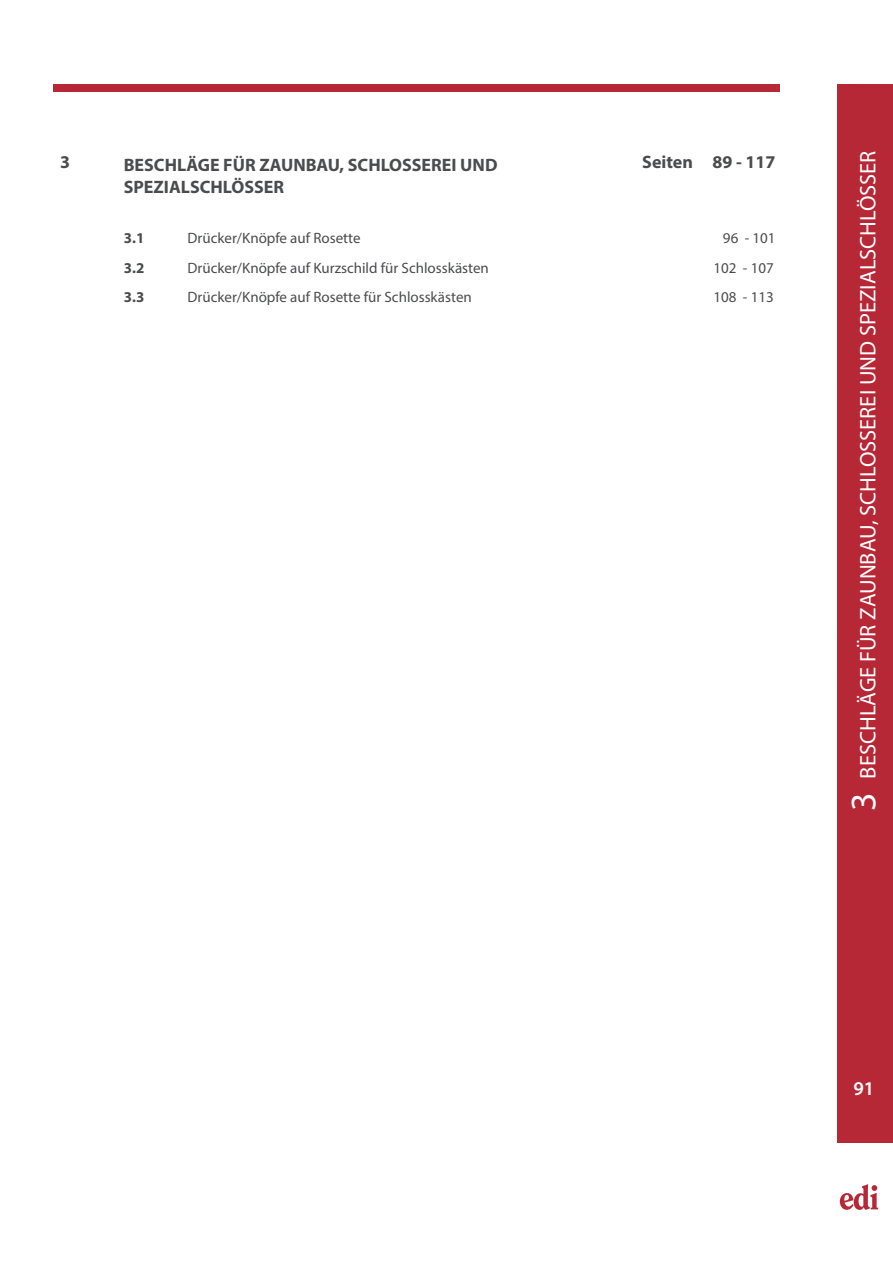
<style>
.page{position:relative;width:893px;height:1263px;background:#fff}
.page>*{position:absolute;margin:0;border:0;box-sizing:border-box;transform-origin:0 0}
.t1{font:22.5px "Myriad Pro";color:#fff}
.t2{font:600 19.5px "Myriad Pro";color:#fff}
.t3{font:700 18px/21.6px "Myriad Pro";color:#4b4c4d}
.t4{font:15px "Myriad Pro";color:#4b4c4d}
.t5{font:700 15px "Myriad Pro";color:#4b4c4d}
.s1{font-size:36px}
</style>
<div class="page">
<svg style="left:840px;top:1184px;width:38px;height:26px"></svg>
<div style="left:837px;top:84px;width:56px;height:1058px;background:#b72837"></div>
<div style="left:53px;top:84px;width:727px;height:7px;background:#b72837"></div>
<p class="t3" style="left:60px;top:151px;width:11px">3</p>
<p class="t3" style="left:704px;top:145px;width:67px">SEITEN</p>
<p class="t3" style="left:642px;top:151px;width:52px">Seiten</p>
<p class="t3" style="left:124px;top:154px;width:375px">BESCHLÄGE FÜR ZAUNBAU, SCHLOSSEREI UND<br>SPEZIALSCHLÖSSER</p>
<p class="t3" style="left:712px;top:151px;width:65px">89 - 117</p>
<p class="t5" style="left:124px;top:228px;width:22px">3.1</p>
<p class="t4" style="left:188px;top:229px;width:174px">Drücker/Knöpfe auf Rosette</p>
<p class="t4" style="left:723px;top:229px;width:54px">96 - 101</p>
<p class="t5" style="left:124px;top:258px;width:22px">3.2</p>
<p class="t4" style="left:188px;top:258px;width:303px">Drücker/Knöpfe auf Kurzschild für Schlosskästen</p>
<p class="t4" style="left:713px;top:258px;width:62px">102 - 107</p>
<p class="t5" style="left:124px;top:288px;width:22px">3.3</p>
<p class="t4" style="left:188px;top:288px;width:286px">Drücker/Knöpfe auf Rosette für Schlosskästen</p>
<p class="t4" style="left:713px;top:288px;width:62px">108 - 113</p>
<h1 class="t1" style="left:854px;top:811px;width:662px;rotate:-90deg"><span class="s1">3</span> BESCHLÄGE FÜR ZAUNBAU, SCHLOSSEREI UND SPEZIALSCHLÖSSER</h1>
<h2 class="t2" style="left:853px;top:1076px;width:22px">91</h2>
</div>
